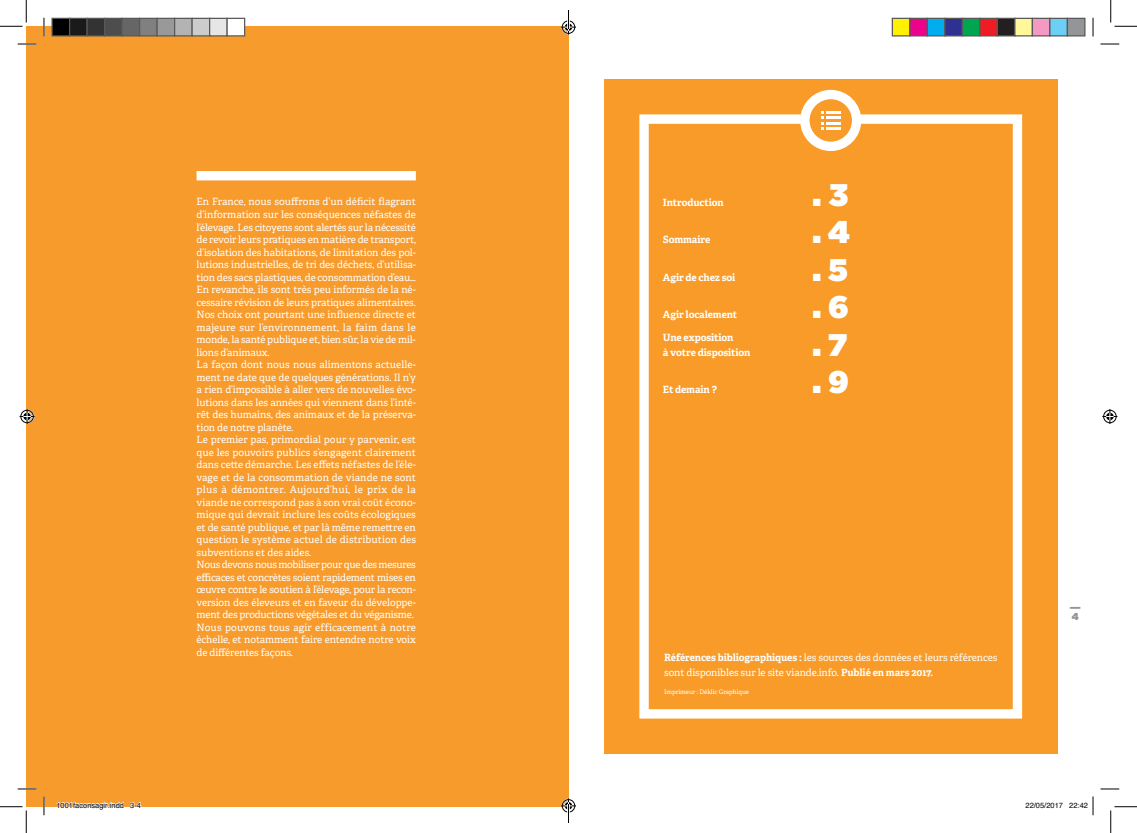
<style>
.page{position:relative;width:1137px;height:833px;background:#fff}
.page>*{position:absolute;margin:0;border:0;box-sizing:border-box;transform-origin:0 0}
.t1{font:900 31.25px "Gotham";color:#fff}
.t2{font:10px/12.5px "Adelle";letter-spacing:-.01em;color:#fff}
.t3{font:700 10px/15px "Adelle";letter-spacing:-.01em;color:#fff}
.t4{font:900 10px/9px "Gotham";color:#939598;scale:3 1}
.t5{font:7.5px "Helvetica";color:#000}
.t6{font:6.25px "Adelle";letter-spacing:-.01em;color:#fff}
.s1{font-weight:700}
</style>
<div class="page">
<div style="left:26px;top:26px;width:542px;height:780px;background:#f89b2d"></div>
<div style="left:197px;top:171px;width:219px;height:9px;background:#fff"></div>
<div style="left:604px;top:79px;width:453px;height:674px;background:#f89b28"></div>
<div style="left:639px;top:114px;width:383px;height:604px;border:9px solid #fff"></div>
<svg style="left:805px;top:94px;width:51px;height:52px"></svg>
<div style="left:800px;top:90px;width:61px;height:61px;border:9px solid #fff;border-radius:50%"></div>
<svg style="left:821px;top:111px;width:19px;height:19px"></svg>
<hr style="left:826px;top:127px;width:14px;height:3px;background:#fff">
<svg style="left:18px;top:43px;width:18px;height:2px"></svg>
<svg style="left:1100px;top:43px;width:19px;height:2px"></svg>
<svg style="left:18px;top:788px;width:18px;height:1px"></svg>
<svg style="left:1100px;top:788px;width:19px;height:1px"></svg>
<svg style="left:43px;top:18px;width:2px;height:18px"></svg>
<svg style="left:43px;top:796px;width:2px;height:18px"></svg>
<svg style="left:1092px;top:18px;width:2px;height:18px"></svg>
<svg style="left:0;top:0;width:27px;height:27px"></svg>
<svg style="left:0;top:806px;width:27px;height:26px"></svg>
<svg style="left:1110px;top:0;width:27px;height:27px"></svg>
<svg style="left:1110px;top:806px;width:27px;height:26px"></svg>
<svg style="left:20px;top:409px;width:15px;height:15px"></svg>
<svg style="left:1102px;top:409px;width:15px;height:15px"></svg>
<div style="left:52px;top:18px;width:18px;height:18px;background:#000"></div>
<div style="left:51px;top:18px;width:19px;height:18px;border:1px solid #595959"></div>
<div style="left:70px;top:18px;width:17px;height:18px;background:#1a1a1a"></div>
<div style="left:69px;top:18px;width:19px;height:18px;border:1px solid #595959"></div>
<div style="left:87px;top:18px;width:18px;height:18px;background:#333"></div>
<div style="left:86px;top:18px;width:19px;height:18px;border:1px solid #595959"></div>
<div style="left:105px;top:18px;width:17px;height:18px;background:#4d4d4d"></div>
<div style="left:104px;top:18px;width:19px;height:18px;border:1px solid #595959"></div>
<div style="left:122px;top:18px;width:18px;height:18px;background:#666"></div>
<div style="left:121px;top:18px;width:19px;height:18px;border:1px solid #595959"></div>
<div style="left:140px;top:18px;width:17px;height:18px;background:#808080"></div>
<div style="left:139px;top:18px;width:19px;height:18px;border:1px solid #595959"></div>
<div style="left:157px;top:18px;width:18px;height:18px;background:#999"></div>
<div style="left:156px;top:18px;width:19px;height:18px;border:1px solid #595959"></div>
<div style="left:175px;top:18px;width:17px;height:18px;background:#b3b3b3"></div>
<div style="left:174px;top:18px;width:19px;height:18px;border:1px solid #595959"></div>
<div style="left:192px;top:18px;width:18px;height:18px;background:#ccc"></div>
<div style="left:191px;top:18px;width:19px;height:18px;border:1px solid #595959"></div>
<div style="left:210px;top:18px;width:17px;height:18px;background:#e6e6e6"></div>
<div style="left:209px;top:18px;width:19px;height:18px;border:1px solid #595959"></div>
<div style="left:227px;top:18px;width:18px;height:18px;background:#fff"></div>
<div style="left:226px;top:18px;width:19px;height:18px;border:1px solid #595959"></div>
<div style="left:892px;top:18px;width:18px;height:18px;background:#fff101"></div>
<div style="left:892px;top:18px;width:18px;height:18px;border:1px solid #595959"></div>
<div style="left:910px;top:18px;width:17px;height:18px;background:#ed028c"></div>
<div style="left:909px;top:18px;width:19px;height:18px;border:1px solid #595959"></div>
<div style="left:927px;top:18px;width:18px;height:18px;background:#00aeef"></div>
<div style="left:927px;top:18px;width:18px;height:18px;border:1px solid #595959"></div>
<div style="left:945px;top:18px;width:17px;height:18px;background:#2e3092"></div>
<div style="left:944px;top:18px;width:19px;height:18px;border:1px solid #595959"></div>
<div style="left:962px;top:18px;width:18px;height:18px;background:#00a54f"></div>
<div style="left:962px;top:18px;width:18px;height:18px;border:1px solid #595959"></div>
<div style="left:980px;top:18px;width:17px;height:18px;background:#ee1d23"></div>
<div style="left:979px;top:18px;width:19px;height:18px;border:1px solid #595959"></div>
<div style="left:997px;top:18px;width:18px;height:18px;background:#231f20"></div>
<div style="left:997px;top:18px;width:18px;height:18px;border:1px solid #595959"></div>
<div style="left:1015px;top:18px;width:17px;height:18px;background:#fff79a"></div>
<div style="left:1014px;top:18px;width:19px;height:18px;border:1px solid #595959"></div>
<div style="left:1032px;top:18px;width:18px;height:18px;background:#f499c2"></div>
<div style="left:1032px;top:18px;width:18px;height:18px;border:1px solid #595959"></div>
<div style="left:1050px;top:18px;width:17px;height:18px;background:#6bcff6"></div>
<div style="left:1049px;top:18px;width:19px;height:18px;border:1px solid #595959"></div>
<div style="left:1067px;top:18px;width:18px;height:18px;background:#939598"></div>
<div style="left:1067px;top:18px;width:18px;height:18px;border:1px solid #595959"></div>
<svg style="left:57px;top:801px;width:67px;height:6px"></svg>
<svg style="left:130px;top:802px;width:11px;height:5px"></svg>
<svg style="left:1092px;top:796px;width:2px;height:18px"></svg>
<svg style="left:561px;top:10px;width:15px;height:25px"></svg>
<svg style="left:561px;top:797px;width:15px;height:25px"></svg>
<h1 class="t1" style="left:812px;top:172px;width:37px">.3</h1>
<p class="t2" style="left:197px;top:196px;width:221px">En France, nous souffrons d’un déficit flagrant d’information sur les conséquences néfastes de l’élevage. Les citoyens sont alertés sur la nécessité de revoir leurs pratiques en matière de transport, d’isolation des habitations, de limitation des pol&shy;lutions industrielles, de tri des déchets, d’utilisa&shy;tion des sacs plastiques, de consommation d’eau… En revanche, ils sont très peu informés de la né&shy;cessaire révision de leurs pratiques alimentaires.<br>Nos choix ont pourtant une influence directe et majeure sur l’environnement, la faim dans le monde, la santé publique et, bien sûr, la vie de mil&shy;lions d’animaux.<br>La façon dont nous nous alimentons actuelle&shy;ment ne date que de quelques générations. Il n’y a rien d’impossible à aller vers de nouvelles évo&shy;lutions dans les années qui viennent dans l’inté&shy;rêt des humains, des animaux et de la préserva&shy;tion de notre planète.<br>Le premier pas, primordial pour y parvenir, est que les pouvoirs publics s’engagent clairement dans cette démarche. Les effets néfastes de l’éle&shy;vage et de la consommation de viande ne sont plus à démontrer. Aujourd’hui, le prix de la viande ne correspond pas à son vrai coût écono&shy;mique qui devrait inclure les coûts écologiques et de santé publique, et par là même remettre en question le système actuel de distribution des subventions et des aides.<br>Nous devons nous mobiliser pour que des mesures efficaces et concrètes soient rapidement mises en œuvre contre le soutien à l’élevage, pour la recon&shy;version des éleveurs et en faveur du développe&shy;ment des productions végétales et du véganisme.<br>Nous pouvons tous agir efficacement à notre échelle, et notamment faire entendre notre voix de différentes façons.</p>
<p class="t3" style="left:663px;top:194px;width:62px">Introduction</p>
<h1 class="t1" style="left:812px;top:209px;width:39px">.4</h1>
<p class="t3" style="left:663px;top:232px;width:49px">Sommaire</p>
<h1 class="t1" style="left:812px;top:247px;width:37px">.5</h1>
<p class="t3" style="left:663px;top:269px;width:74px">Agir de chez soi</p>
<h1 class="t1" style="left:812px;top:284px;width:38px">.6</h1>
<p class="t3" style="left:663px;top:307px;width:76px">Agir localement</p>
<p class="t3" style="left:663px;top:329px;width:89px">Une exposition<br>à votre disposition</p>
<h1 class="t1" style="left:812px;top:322px;width:36px">.7</h1>
<p class="t3" style="left:663px;top:382px;width:56px">Et demain ?</p>
<h1 class="t1" style="left:812px;top:359px;width:38px">.9</h1>
<p class="t2" style="left:664px;top:650px;width:335px;line-height:15px"><span class="s1">Références bibliographiques :</span> les sources des données et leurs références sont disponibles sur le site viande.info. <span class="s1">Publié en mars 2017.</span></p>
<p class="t6" style="left:664px;top:687px;width:86px">Imprimeur : Déklic Graphique</p>
<p class="t4" style="left:1069px;top:602px;width:6px">-<br>4</p>
<p class="t5" style="left:56px;top:798px;width:86px">1001faconsagir.indd 3-4</p>
<p class="t5" style="left:1025px;top:798px;width:64px">22/05/2017 22:42</p>
</div>
